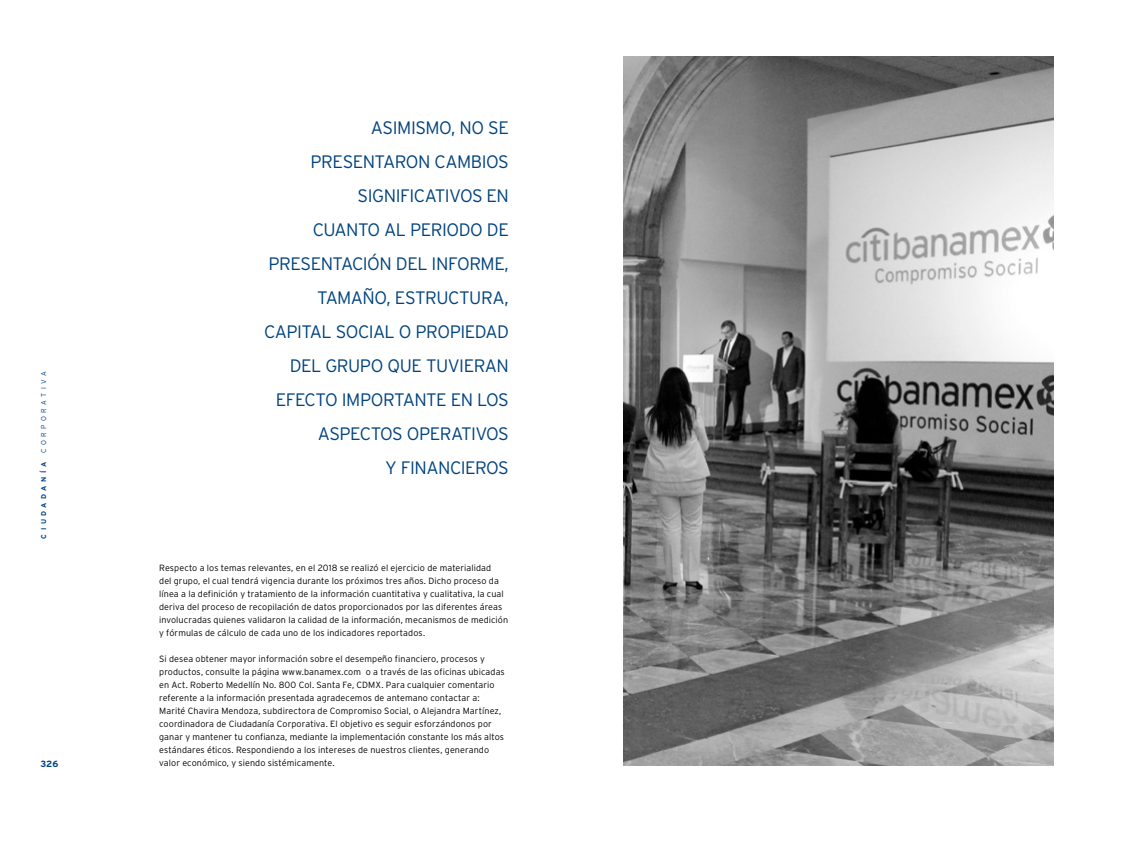
<style>
.page{position:relative;width:1134px;height:851px;background:#fff}
.page>*{position:absolute;margin:0;border:0;box-sizing:border-box;transform-origin:0 0}
.t1{font:300 18px/34px "Interstate";letter-spacing:-.03em;color:#004380;text-align:right}
.t2{font:300 9px/13px "Interstate";letter-spacing:.01em;color:#000}
.t3{font:700 9px "Interstate";color:#004380}
.t4{font:300 7px "Interstate";letter-spacing:.5em;color:#004380}
.t5{font:700 7px "Interstate";letter-spacing:.5em;color:#004380}
</style>
<div class="page">
<img style="left:624px;top:57px;width:429px;height:708px">
<p class="t4" style="left:40px;top:453px;width:83px;rotate:-90deg">CORPORATIVA</p>
<p class="t5" style="left:40px;top:538px;width:78px;rotate:-90deg">CIUDADANÍA</p>
<p class="t3" style="left:41px;top:758px;width:19px">326</p>
<h1 class="t1" style="left:264px;top:110px;width:246px">ASIMISMO, NO SE<br>PRESENTARON CAMBIOS<br>SIGNIFICATIVOS EN<br>CUANTO AL PERIODO DE<br>PRESENTACIÓN DEL INFORME,<br>TAMAÑO, ESTRUCTURA,<br>CAPITAL SOCIAL O PROPIEDAD<br>DEL GRUPO QUE TUVIERAN<br>EFECTO IMPORTANTE EN LOS<br>ASPECTOS OPERATIVOS<br>Y FINANCIEROS</h1>
<p class="t2" style="left:159px;top:560px;width:351px">Respecto a los temas relevantes, en el 2018 se realizó el ejercicio de materialidad<br>del grupo, el cual tendrá vigencia durante los próximos tres años. Dicho proceso da línea a la definición y tratamiento de la información cuantitativa y cualitativa, la cual deriva del proceso de recopilación de datos proporcionados por las diferentes áreas involucradas quienes validaron la calidad de la información, mecanismos de medición y fórmulas de cálculo de cada uno de los indicadores reportados.</p>
<p class="t2" style="left:159px;top:651px;width:347px">Si desea obtener mayor información sobre el desempeño financiero, procesos y productos, consulte la página www.banamex.com o a través de las oficinas ubicadas en Act. Roberto Medellín No. 800 Col. Santa Fe, CDMX. Para cualquier comentario referente a la información presentada agradecemos de antemano contactar a:<br>Marité Chavira Mendoza, subdirectora de Compromiso Social, o Alejandra Martínez, coordinadora de Ciudadanía Corporativa. El objetivo es seguir esforzándonos por ganar y mantener tu confianza, mediante la implementación constante los más altos estándares éticos. Respondiendo a los intereses de nuestros clientes, generando valor económico, y siendo sistémicamente.</p>
</div>
